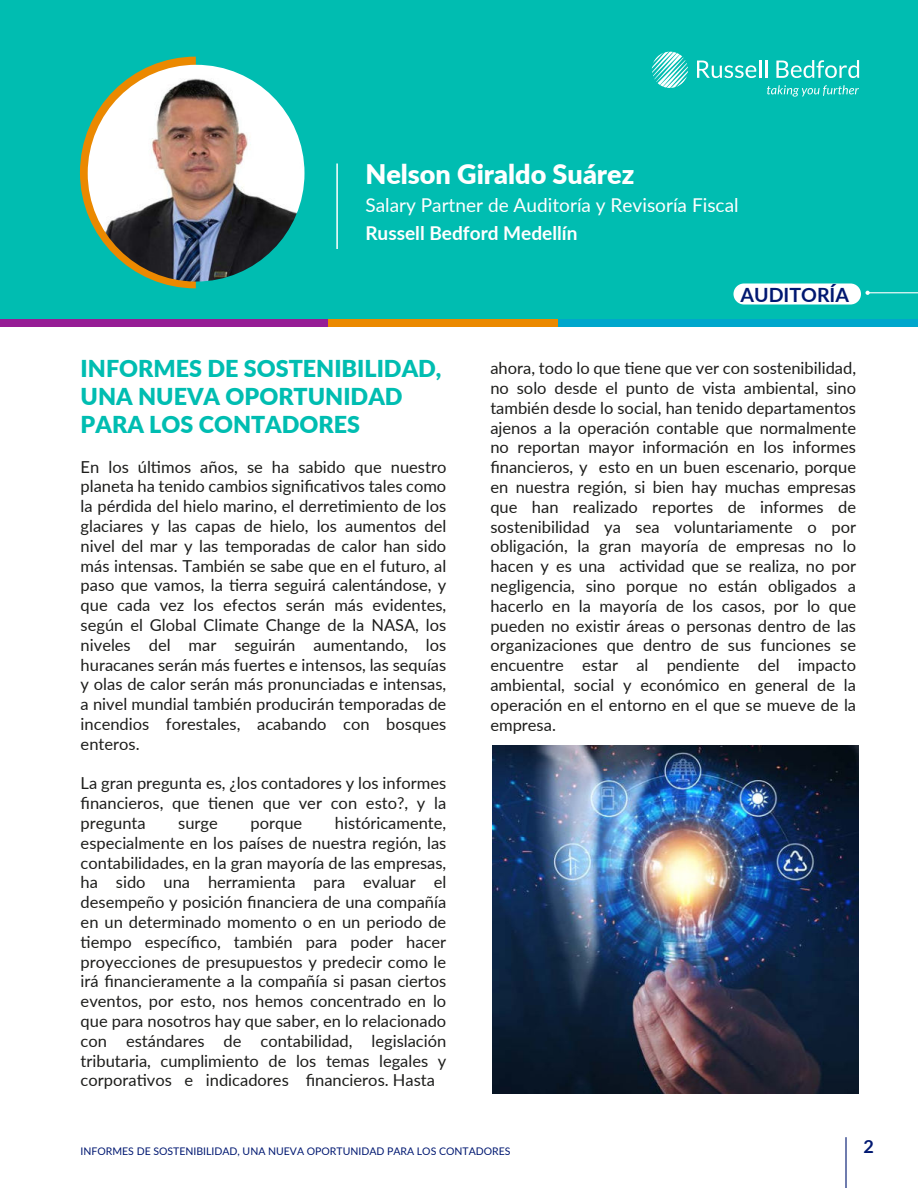
<style>
.page{position:relative;width:918px;height:1188px;background:#fff}
.page>*{position:absolute;margin:0;border:0;box-sizing:border-box;transform-origin:0 0}
.t1{font:900 27px "Lato";color:#fff}
.t2{font:900 23.25px/27.9px "Lato";color:#00bdb1}
.t3{font:700 19.65px "Lato";color:#001871}
.t4{font:19.05px "Lato";color:#fff}
.t5{font:700 19.05px "Lato";color:#fff}
.t6{font:700 18px "Lato";color:#001871}
.t7{font:16.5px/19.8px "Lato";color:#1d1d1b;text-align:justify}
.t8{font:10.5px "Lato";color:#001871}
</style>
<div class="page">
<img style="left:492px;top:746px;width:366px;height:348px">
<hr style="left:845px;top:1137px;width:2px;height:51px;background:#001871">
<div style="left:0;top:0;width:918px;height:324px;background:#00bdb1"></div>
<div style="left:0;top:320px;width:358px;height:7px;background:#961d95"></div>
<div style="left:328px;top:320px;width:366px;height:7px;background:#eb8900"></div>
<div style="left:558px;top:320px;width:360px;height:7px;background:#00a7cc"></div>
<svg style="left:652px;top:52px;width:36px;height:36px"></svg>
<svg style="left:697px;top:60px;width:64px;height:18px"></svg>
<hr style="left:765px;top:60px;width:3px;height:18px;background:#fff">
<svg style="left:776px;top:60px;width:83px;height:18px"></svg>
<svg style="left:767px;top:85px;width:92px;height:12px"></svg>
<svg style="left:80px;top:57px;width:116px;height:231px"></svg>
<img style="left:88px;top:65px;width:216px;height:217px;border-radius:108px">
<hr style="left:868px;top:292px;width:50px;height:1px;background:#fff">
<svg style="left:866px;top:291px;width:4px;height:4px"></svg>
<hr style="left:336px;top:164px;width:2px;height:85px;background:#fff">
<div style="left:734px;top:284px;width:127px;height:20px;background:#fff;border-radius:10px"></div>
<h1 class="t1" style="left:365px;top:164px;width:271px">Nelson Giraldo Suárez</h1>
<p class="t4" style="left:365px;top:192px;width:375px">Salary Partner de Auditoría y Revisoría Fiscal</p>
<p class="t5" style="left:365px;top:222px;width:214px">Russell Bedford Medellín</p>
<h2 class="t2" style="left:81px;top:357px;width:362px">INFORMES DE SOSTENIBILIDAD,<br>UNA NUEVA OPORTUNIDAD<br>PARA LOS CONTADORES</h2>
<p class="t7" style="left:81px;top:456px;width:367px">En los últimos años, se ha sabido que nuestro planeta ha tenido cambios significativos tales como la pérdida del hielo marino, el derretimiento de los glaciares y las capas de hielo, los aumentos del nivel del mar y las temporadas de calor han sido más intensas. También se sabe que en el futuro, al paso que vamos, la tierra seguirá calentándose, y que cada vez los efectos serán más evidentes, según el Global Climate Change de la NASA, los niveles del mar seguirán aumentando, los huracanes serán más fuertes e intensos, las sequías y olas de calor serán más pronunciadas e intensas, a nivel mundial también producirán temporadas de incendios forestales, acabando con bosques enteros.</p>
<p class="t7" style="left:81px;top:773px;width:367px">La gran pregunta es, ¿los contadores y los informes financieros, que tienen que ver con esto?, y la pregunta</p>
<p class="t7" style="left:81px;top:812px;width:367px;text-indent:254px">históricamente, especialmente en los países de nuestra región, las contabilidades, en la gran mayoría de las empresas, ha sido una herramienta para evaluar el desempeño y posición financiera de una compañía en un determinado momento o en un periodo de tiempo específico, también para poder hacer proyecciones de presupuestos y predecir como le irá financieramente a la compañía si pasan ciertos eventos, por esto, nos hemos concentrado en lo que para nosotros hay que saber, en lo relacionado con estándares de contabilidad, legislación tributaria, cumplimiento de los temas legales y corporativos e indicadores financieros. Hasta</p>
<p class="t7" style="left:178px;top:812px;width:41px">surge</p>
<p class="t7" style="left:251px;top:812px;width:53px">porque</p>
<p class="t3" style="left:741px;top:284px;width:110px">AUDITORÍA</p>
<p class="t7" style="left:490px;top:358px;width:367px">ahora, todo lo que tiene que ver con sostenibilidad, no solo desde el punto de vista ambiental, sino también desde lo social, han tenido departamentos ajenos a la operación contable que normalmente no reportan mayor información en los informes financieros, y esto en un buen escenario, porque en nuestra región, si bien hay muchas empresas que han realizado reportes de informes de sostenibilidad ya sea voluntariamente o por obligación, la gran mayoría de empresas no lo hacen y es una actividad que se realiza, no por negligencia, sino porque no están obligados a hacerlo en la mayoría de los casos, por lo que pueden no existir áreas o personas dentro de las organizaciones que dentro de sus funciones se encuentre estar al pendiente del impacto ambiental, social y económico en general de la operación en el entorno en el que se mueve de la empresa.</p>
<p class="t8" style="left:81px;top:1144px;width:431px">INFORMES DE SOSTENIBILIDAD, UNA NUEVA OPORTUNIDAD PARA LOS CONTADORES</p>
<p class="t6" style="left:863px;top:1136px;width:12px">2</p>
</div>
